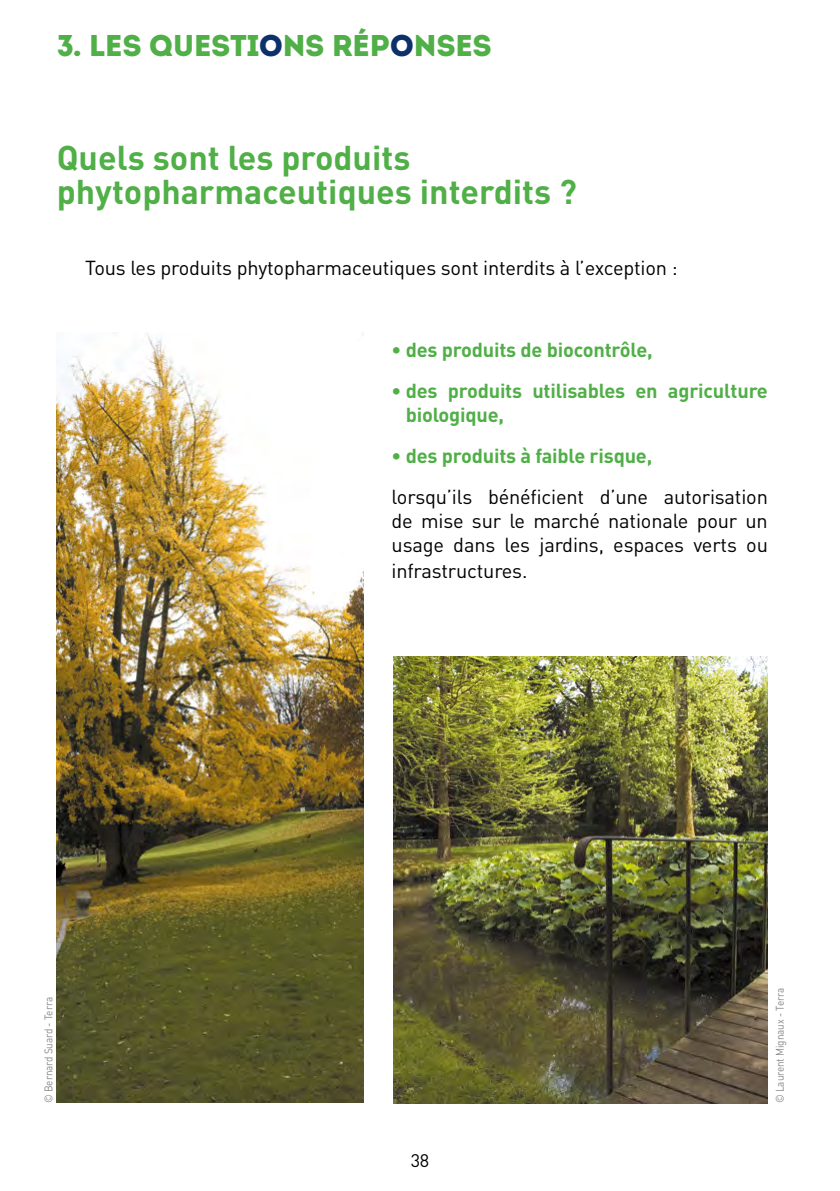
<style>
.page{position:relative;width:840px;height:1191px;background:#fff}
.page>*{position:absolute;margin:0;border:0;box-sizing:border-box;transform-origin:0 0}
.t1{font:700 34px/34px "DIN";color:#50af47}
.t2{font:30px "Intro";letter-spacing:-.02em;color:#50af47}
.t3{font:20px/24px "DIN";letter-spacing:-.01em;color:#000;text-align:justify}
.t4{font:700 20px/24px "DIN";letter-spacing:-.01em;color:#50af47}
.t5{font:18px "DIN";color:#000}
.t6{font:11px "DIN";letter-spacing:-.01em;color:#878787;scale:.9 1}
.s1{color:#0c306c}
</style>
<div class="page">
<img style="left:57px;top:333px;width:306px;height:769px">
<img style="left:393px;top:656px;width:374px;height:447px">
<h2 class="t2" style="left:57px;top:28px;width:436px">3. LES QUESTI<span class="s1">O</span>NS RÉP<span class="s1">O</span>NSES</h2>
<h1 class="t1" style="left:57px;top:139px;width:521px">Quels sont les produits phytopharmaceutiques interdits ?</h1>
<p class="t3" style="left:85px;top:255px;width:593px">Tous les produits phytopharmaceutiques sont interdits à l’exception :</p>
<p class="t4" style="left:391px;top:337px;width:262px">• des produits de biocontrôle,</p>
<p class="t4" style="left:405px;top:378px;width:363px;text-indent:-14px">• des produits utilisables en agriculture biologique,</p>
<p class="t4" style="left:391px;top:443px;width:262px">• des produits à faible risque,</p>
<p class="t3" style="left:391px;top:484px;width:377px">lorsqu’ils bénéficient d’une autorisation de mise sur le marché nationale pour un usage dans les jardins, espaces verts ou</p>
<p class="t3" style="left:391px;top:558px;width:137px">infrastructures.</p>
<p class="t6" style="left:41px;top:1103px;width:119px;rotate:-90deg">© Bernard Suard - Terra</p>
<p class="t6" style="left:772px;top:1103px;width:129px;rotate:-90deg">© Laurent Mignaux - Terra</p>
<p class="t5" style="left:410px;top:1149px;width:20px">38</p>
</div>
